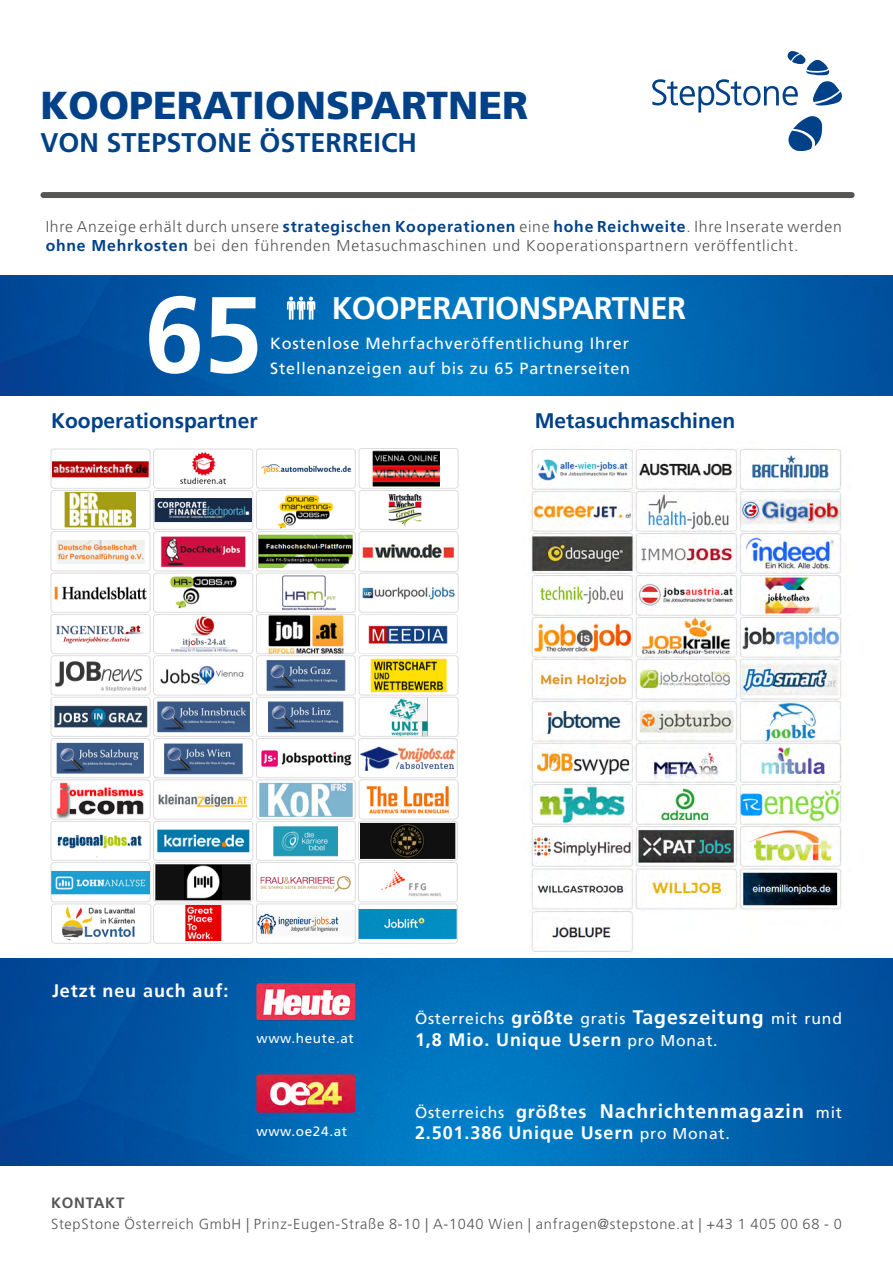
<style>
.page{position:relative;width:893px;height:1263px;background:#fff}
.page>*{position:absolute;margin:0;border:0;box-sizing:border-box;transform-origin:0 0}
.t1{font:700 108px "Frutiger";color:#fff}
.t2{font:900 39px "Frutiger LT Std";color:#004188}
.t3{font:700 31.05px "Frutiger";letter-spacing:-.015em;color:#fff}
.t4{font:700 27px "Frutiger LT Std";color:#004188}
.t5{font:700 21px "Frutiger";color:#004188}
.t6{font:700 19.5px "Frutiger";letter-spacing:.05em;color:#fff}
.t7{font:700 18px "Frutiger";letter-spacing:.05em;color:#fff}
.t8{font:16.2px/24.3px "Frutiger LT Std";letter-spacing:.05em;color:#fff}
.t9{font:300 15.75px/19.5px "Frutiger LT Std";letter-spacing:.05em;color:#565655}
.t10{font:15.75px "Frutiger";letter-spacing:.05em;color:#fff}
.t11{font:700 15px "Frutiger LT Std";letter-spacing:.05em;color:#565655}
.t12{font:300 14.55px "Frutiger LT Std";letter-spacing:.05em;color:#565655}
.t13{font:13.5px "Frutiger";letter-spacing:.05em;color:#fff}
.s1{font-weight:700;color:#004188}
.s2{font-weight:700;font-size:18px}
.s3{font-weight:700;font-size:19.5px}
.s4{font-weight:400;font-size:15.75px}
.s5{font-size:18px}
</style>
<div class="page">
<svg style="left:652px;top:51px;width:190px;height:100px"></svg>
<div style="left:43px;top:192px;width:809px;height:6px;background:#565655"></div>
<img style="left:0;top:959px;width:893px;height:206px">
<img style="left:50px;top:448px;width:409px;height:496px">
<img style="left:528px;top:449px;width:315px;height:503px">
<img style="left:0;top:275px;width:893px;height:120px">
<svg style="left:287px;top:297px;width:28px;height:23px"></svg>
<img style="left:256px;top:983px;width:99px;height:37px">
<img style="left:256px;top:1074px;width:99px;height:39px">
<h2 class="t2" style="left:40px;top:82px;width:489px">KOOPERATIONSPARTNER</h2>
<h3 class="t4" style="left:40px;top:127px;width:378px">VON STEPSTONE ÖSTERREICH</h3>
<p class="t9" style="left:46px;top:217px;width:798px">Ihre Anzeige erhält durch unsere <span class="s1">strategischen Kooperationen</span> eine <span class="s1">hohe Reichweite</span>. Ihre Inserate werden <span class="s1">ohne Mehrkosten</span> bei den führenden Metasuchmaschinen und Kooperationspartnern veröffentlicht.</p>
<h1 class="t1" style="left:144px;top:271px;width:120px">65</h1>
<h3 class="t3" style="left:332px;top:290px;width:356px">KOOPERATIONSPARTNER</h3>
<p class="t8" style="left:270px;top:332px;width:361px">Kostenlose Mehrfachveröffentlichung Ihrer<br>Stellenanzeigen auf bis zu 65 Partnerseiten</p>
<h3 class="t5" style="left:51px;top:409px;width:208px">Kooperationspartner</h3>
<h3 class="t5" style="left:535px;top:409px;width:202px">Metasuchmaschinen</h3>
<p class="t7" style="left:52px;top:980px;width:178px">Jetzt neu auch auf:</p>
<p class="t13" style="left:256px;top:1030px;width:99px">www.heute.at</p>
<p class="t13" style="left:256px;top:1123px;width:92px">www.oe24.at</p>
<p class="t10" style="left:415px;top:1010px;width:428px">Österreichs <span class="s2">größte</span> gratis <span class="s3">Tageszeitung</span> mit rund</p>
<p class="t7" style="left:415px;top:1029px;width:304px">1,8 Mio. Unique Usern <span class="s4">pro Monat.</span></p>
<p class="t6" style="left:415px;top:1099px;width:428px"><span class="s4">Österreichs</span> <span class="s5">größtes</span> Nachrichtenmagazin <span class="s4">mit</span></p>
<p class="t7" style="left:415px;top:1122px;width:316px">2.501.386 Unique Usern <span class="s4">pro Monat.</span></p>
<p class="t11" style="left:51px;top:1194px;width:75px">KONTAKT</p>
<p class="t12" style="left:51px;top:1216px;width:792px">StepStone Österreich GmbH | Prinz-Eugen-Straße 8-10 | A-1040 Wien | anfragen@stepstone.at | +43 1 405 00 68 - 0</p>
</div>
